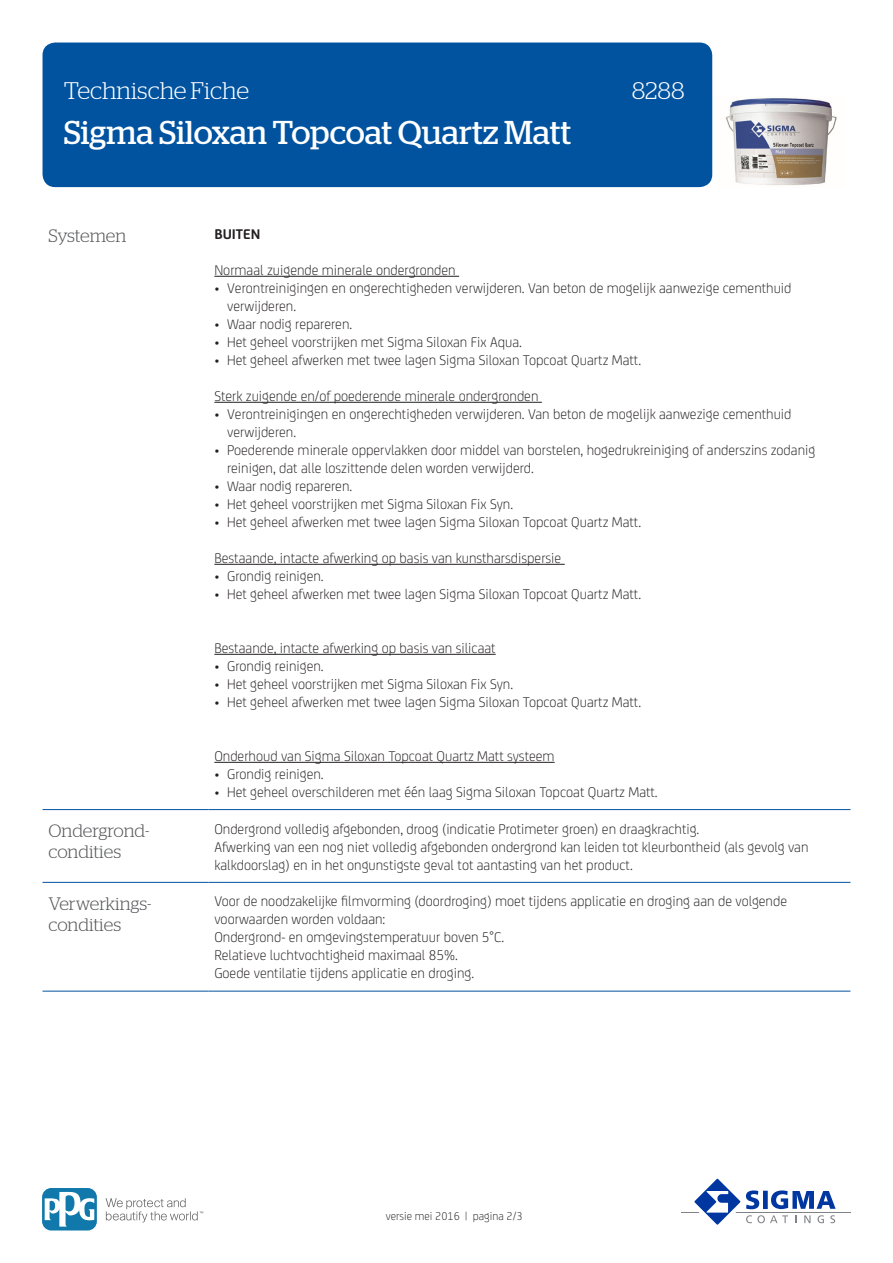
<style>
.page{position:relative;width:893px;height:1263px;background:#fff}
.page>*{position:absolute;margin:0;border:0;box-sizing:border-box;transform-origin:0 0}
.t1{font:33px "Stag";color:#fff}
.t2{font:300 24px "Stag";letter-spacing:-.005em;color:#fff}
.KOP{font:300 18px/21.6px "Stag";letter-spacing:-.005em;color:#57585a}
.BODY{font:300 15px/18px "FS Joey";color:#231f20}
.BODY-2{font:700 15px "FS Joey";color:#231f20}
.t3{font:300 12px "FS Joey";color:#231f20}
</style>
<div class="page">
<div style="left:43px;top:43px;width:669px;height:144px;background:#0153a0;border-radius:13px"></div>
<hr style="left:681px;top:1211px;width:169px;height:1px;background:#808285">
<svg style="left:689px;top:1178px;width:147px;height:47px"></svg>
<svg style="left:106px;top:1198px;width:97px;height:24px"></svg>
<svg style="left:43px;top:1188px;width:54px;height:42px"></svg>
<svg style="left:45px;top:1191px;width:49px;height:35px"></svg>
<hr style="left:43px;top:809px;width:165px;height:1px;background:#0153a0">
<hr style="left:208px;top:809px;width:642px;height:1px;background:#0153a0">
<hr style="left:43px;top:882px;width:165px;height:1px;background:#0153a0">
<hr style="left:208px;top:882px;width:642px;height:1px;background:#0153a0">
<hr style="left:43px;top:991px;width:165px;height:1px;background:#0153a0">
<hr style="left:208px;top:991px;width:642px;height:1px;background:#0153a0">
<hr style="left:214px;top:276px;width:245px;height:1px;background:#231f20">
<hr style="left:214px;top:402px;width:328px;height:1px;background:#231f20">
<hr style="left:214px;top:564px;width:351px;height:1px;background:#231f20">
<hr style="left:214px;top:654px;width:282px;height:1px;background:#231f20">
<hr style="left:214px;top:762px;width:341px;height:1px;background:#231f20">
<img style="left:726px;top:98px;width:111px;height:87px">
<h2 class="t2" style="left:64px;top:77px;width:187px">Technische Fiche</h2>
<h2 class="t2" style="left:632px;top:77px;width:54px">8288</h2>
<h1 class="t1" style="left:64px;top:114px;width:509px">Sigma Siloxan Topcoat Quartz Matt</h1>
<p class="KOP" style="left:49px;top:225px;width:79px">Systemen</p>
<p class="BODY-2" style="left:214px;top:223px;width:47px">BUITEN</p>
<p class="BODY" style="left:214px;top:260px;width:243px">Normaal zuigende minerale ondergronden</p>
<p class="BODY" style="left:227px;top:278px;width:566px;text-indent:-13px">• Verontreinigingen en ongerechtigheden verwijderen. Van beton de mogelijk aanwezige cementhuid verwijderen.</p>
<p class="BODY" style="left:214px;top:314px;width:139px">• Waar nodig repareren.</p>
<p class="BODY" style="left:214px;top:332px;width:309px">• Het geheel voorstrijken met Sigma Siloxan Fix Aqua.</p>
<p class="BODY" style="left:214px;top:350px;width:428px">• Het geheel afwerken met twee lagen Sigma Siloxan Topcoat Quartz Matt.</p>
<p class="BODY" style="left:214px;top:386px;width:326px">Sterk zuigende en/of poederende minerale ondergronden</p>
<p class="BODY" style="left:227px;top:404px;width:566px;text-indent:-13px">• Verontreinigingen en ongerechtigheden verwijderen. Van beton de mogelijk aanwezige cementhuid verwijderen.</p>
<p class="BODY" style="left:227px;top:440px;width:590px;text-indent:-13px">• Poederende minerale oppervlakken door middel van borstelen, hogedrukreiniging of anderszins zodanig reinigen, dat alle loszittende delen worden verwijderd.</p>
<p class="BODY" style="left:214px;top:476px;width:139px">• Waar nodig repareren.</p>
<p class="BODY" style="left:214px;top:494px;width:300px">• Het geheel voorstrijken met Sigma Siloxan Fix Syn.</p>
<p class="BODY" style="left:214px;top:512px;width:428px">• Het geheel afwerken met twee lagen Sigma Siloxan Topcoat Quartz Matt.</p>
<p class="BODY" style="left:214px;top:548px;width:348px">Bestaande, intacte afwerking op basis van kunstharsdispersie</p>
<p class="BODY" style="left:214px;top:566px;width:111px">• Grondig reinigen.</p>
<p class="BODY" style="left:214px;top:584px;width:428px">• Het geheel afwerken met twee lagen Sigma Siloxan Topcoat Quartz Matt.</p>
<p class="BODY" style="left:214px;top:638px;width:283px">Bestaande, intacte afwerking op basis van silicaat</p>
<p class="BODY" style="left:214px;top:656px;width:111px">• Grondig reinigen.</p>
<p class="BODY" style="left:214px;top:674px;width:300px">• Het geheel voorstrijken met Sigma Siloxan Fix Syn.</p>
<p class="BODY" style="left:214px;top:692px;width:428px">• Het geheel afwerken met twee lagen Sigma Siloxan Topcoat Quartz Matt.</p>
<p class="BODY" style="left:214px;top:746px;width:342px">Onderhoud van Sigma Siloxan Topcoat Quartz Matt systeem</p>
<p class="BODY" style="left:214px;top:764px;width:111px">• Grondig reinigen.</p>
<p class="BODY" style="left:214px;top:782px;width:445px">• Het geheel overschilderen met één laag Sigma Siloxan Topcoat Quartz Matt.</p>
<p class="KOP" style="left:49px;top:819px;width:102px">Ondergrond&shy;condities</p>
<p class="BODY" style="left:214px;top:819px;width:596px">Ondergrond volledig afgebonden, droog (indicatie Protimeter groen) en draagkrachtig.<br>Afwerking van een nog niet volledig afgebonden ondergrond kan leiden tot kleurbontheid (als gevolg van kalkdoorslag) en in het ongunstigste geval tot aantasting van het product.</p>
<p class="KOP" style="left:49px;top:892px;width:104px">Verwerkings&shy;condities</p>
<p class="BODY" style="left:214px;top:891px;width:574px">Voor de noodzakelijke filmvorming (doordroging) moet tijdens applicatie en droging aan de volgende voorwaarden worden voldaan:<br>Ondergrond- en omgevingstemperatuur boven 5°C.<br>Relatieve luchtvochtigheid maximaal 85%.<br>Goede ventilatie tijdens applicatie en droging.</p>
<p class="t3" style="left:386px;top:1208px;width:138px">versie mei 2016 | pagina 2/3</p>
</div>
